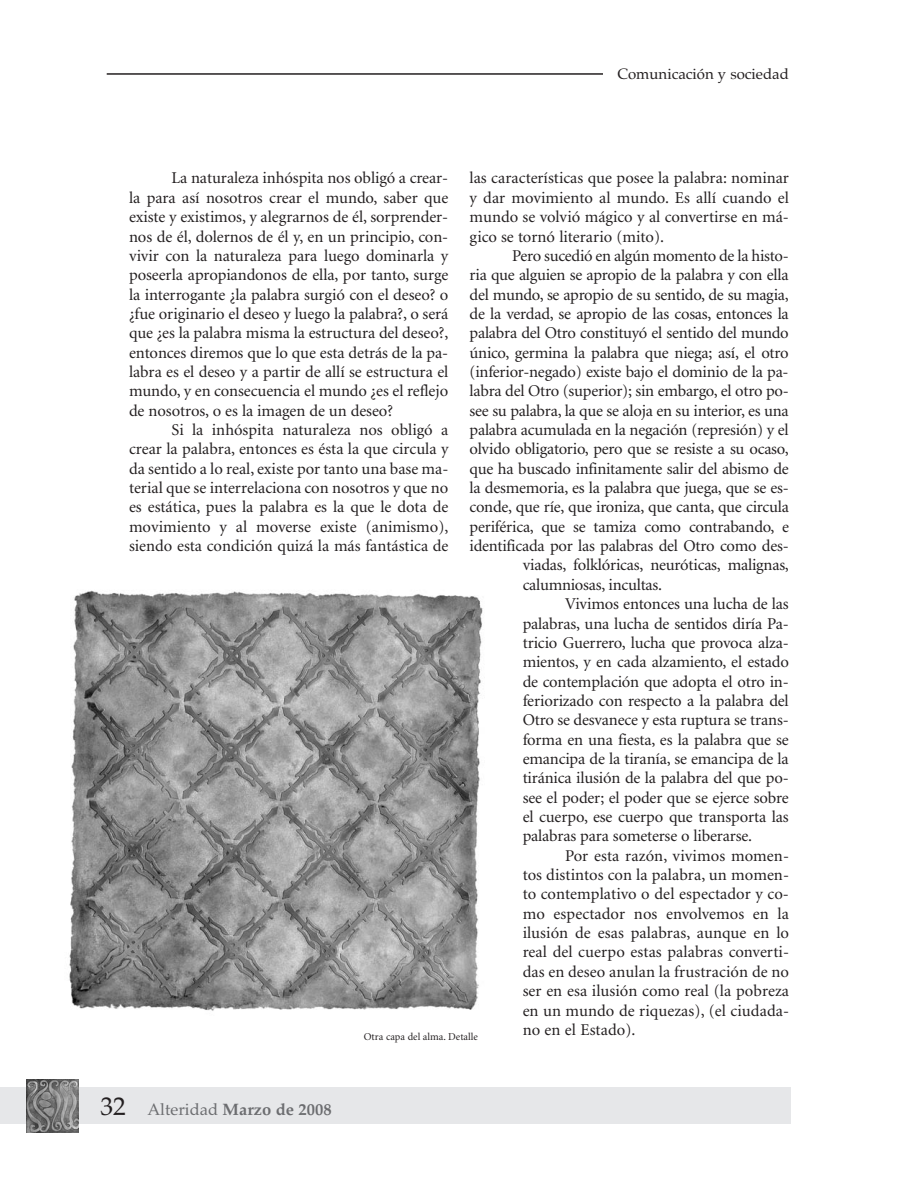
<style>
.page{position:relative;width:918px;height:1188px;background:#fff}
.page>*{position:absolute;margin:0;border:0;box-sizing:border-box;transform-origin:0 0}
.t1{font:16.5px/19.4px "Minion";letter-spacing:-.01em;color:#231f20;text-align:justify}
.t2{font:700 16.5px "Palatino";color:#6c6d70}
.t3{font:15px "Palatino";color:#231f20}
.t4{font:10.5px "Minion";color:#231f20}
.s1{font-weight:400;font-size:25.5px;color:#231f20}
.s2{font-weight:400}
</style>
<div class="page">
<div style="left:0;top:1087px;width:790px;height:37px;background:#e6e7e9"></div>
<hr style="left:107px;top:73px;width:575px;height:2px;background:#231f20">
<div style="left:603px;top:64px;width:187px;height:23px;background:#fff"></div>
<img style="left:26px;top:1080px;width:52px;height:52px">
<img style="left:69px;top:590px;width:414px;height:421px">
<p class="t3" style="left:617px;top:65px;width:173px">Comunicación y sociedad</p>
<p class="t1" style="left:470px;top:170px;width:321px">las características que posee la palabra: nominar y dar movimiento al mundo. Es allí cuando el mundo se volvió mágico y al convertirse en má&shy;gico se tornó literario (mito).</p>
<p class="t1" style="left:512px;top:247px;width:278px">Pero sucedió en algún momento de la histo-</p>
<p class="t1" style="left:470px;top:267px;width:320px">ria que alguien se apropio de la palabra y con ella</p>
<p class="t1" style="left:470px;top:286px;width:321px">del mundo, se apropio de su sentido, de su magia,</p>
<p class="t1" style="left:470px;top:305px;width:321px">de la verdad, se apropio de las cosas, entonces la</p>
<p class="t1" style="left:470px;top:325px;width:321px">palabra del Otro constituyó el sentido del mundo</p>
<p class="t1" style="left:470px;top:344px;width:321px">único, germina la palabra que niega; así, el otro</p>
<p class="t1" style="left:470px;top:363px;width:321px">(inferior-negado) existe bajo el dominio de la pa-</p>
<p class="t1" style="left:470px;top:383px;width:321px">labra del Otro (superior); sin embargo, el otro po-</p>
<p class="t1" style="left:470px;top:402px;width:321px">see su palabra, la que se aloja en su interior, es una</p>
<p class="t1" style="left:470px;top:421px;width:321px">palabra acumulada en la negación (represión) y el</p>
<p class="t1" style="left:470px;top:441px;width:321px">olvido obligatorio, pero que se resiste a su ocaso,</p>
<p class="t1" style="left:470px;top:460px;width:321px">que ha buscado infinitamente salir del abismo de</p>
<p class="t1" style="left:470px;top:479px;width:321px">la desmemoria, es la palabra que juega, que se es-</p>
<p class="t1" style="left:470px;top:499px;width:321px">conde, que ríe, que ironiza, que canta, que circula</p>
<p class="t1" style="left:470px;top:518px;width:321px">periférica, que se tamiza como contrabando, e</p>
<p class="t1" style="left:470px;top:538px;width:321px">identificada por las palabras del Otro como des-</p>
<p class="t1" style="left:523px;top:557px;width:268px">viadas, folklóricas, neuróticas, malignas,</p>
<p class="t1" style="left:523px;top:576px;width:141px">calumniosas, incultas.</p>
<p class="t1" style="left:565px;top:596px;width:225px">Vivimos entonces una lucha de las</p>
<p class="t1" style="left:523px;top:615px;width:268px">palabras, una lucha de sentidos diría Pa-</p>
<p class="t1" style="left:523px;top:634px;width:268px">tricio Guerrero, lucha que provoca alza-</p>
<p class="t1" style="left:523px;top:654px;width:268px">mientos, y en cada alzamiento, el estado</p>
<p class="t1" style="left:523px;top:673px;width:268px">de contemplación que adopta el otro in-</p>
<p class="t1" style="left:523px;top:692px;width:268px">feriorizado con respecto a la palabra del</p>
<p class="t1" style="left:523px;top:712px;width:268px">Otro se desvanece y esta ruptura se trans-</p>
<p class="t1" style="left:523px;top:731px;width:268px">forma en una fiesta, es la palabra que se</p>
<p class="t1" style="left:523px;top:750px;width:268px">emancipa de la tiranía, se emancipa de la</p>
<p class="t1" style="left:523px;top:770px;width:268px">tiránica ilusión de la palabra del que po-</p>
<p class="t1" style="left:523px;top:789px;width:268px">see el poder; el poder que se ejerce sobre</p>
<p class="t1" style="left:523px;top:808px;width:268px">el cuerpo, ese cuerpo que transporta las</p>
<p class="t1" style="left:523px;top:828px;width:231px">palabras para someterse o liberarse.</p>
<p class="t1" style="left:565px;top:847px;width:225px">Por esta razón, vivimos momen-</p>
<p class="t1" style="left:523px;top:866px;width:268px">tos distintos con la palabra, un momen-</p>
<p class="t1" style="left:523px;top:886px;width:268px">to contemplativo o del espectador y co-</p>
<p class="t1" style="left:523px;top:905px;width:268px">mo espectador nos envolvemos en la</p>
<p class="t1" style="left:523px;top:925px;width:268px">ilusión de esas palabras, aunque en lo</p>
<p class="t1" style="left:523px;top:944px;width:268px">real del cuerpo estas palabras converti-</p>
<p class="t1" style="left:523px;top:963px;width:268px">das en deseo anulan la frustración de no</p>
<p class="t1" style="left:523px;top:983px;width:268px">ser en esa ilusión como real (la pobreza</p>
<p class="t1" style="left:523px;top:1002px;width:268px">en un mundo de riquezas), (el ciudada-</p>
<p class="t1" style="left:523px;top:1021px;width:114px">no en el Estado).</p>
<p class="t1" style="left:129px;top:170px;width:321px;text-indent:43px">La naturaleza inhóspita nos obligó a crear&shy;la para así nosotros crear el mundo, saber que existe y existimos, y alegrarnos de él, sorprender&shy;nos de él, dolernos de él y, en un principio, con&shy;vivir con la naturaleza para luego dominarla y poseerla apropiandonos de ella, por tanto, surge la interrogante ¿la palabra surgió con el deseo? o ¿fue originario el deseo y luego la palabra?, o será que ¿es la palabra misma la estructura del deseo?, entonces diremos que lo que esta detrás de la pa&shy;labra es el deseo y a partir de allí se estructura el mundo, y en consecuencia el mundo ¿es el reflejo de nosotros, o es la imagen de un deseo?</p>
<p class="t1" style="left:129px;top:421px;width:321px;text-indent:43px">Si la inhóspita naturaleza nos obligó a crear la palabra, entonces es ésta la que circula y da sentido a lo real, existe por tanto una base ma&shy;terial que se interrelaciona con nosotros y que no es estática, pues la palabra es la que le dota de movimiento y al moverse existe (animismo), siendo esta condición quizá la más fantástica de</p>
<p class="t4" style="left:364px;top:1033px;width:116px">Otra capa del alma. Detalle</p>
<p class="t2" style="left:101px;top:1100px;width:233px"><span class="s1">32</span> <span class="s2">Alteridad</span> Marzo de 2008</p>
</div>
